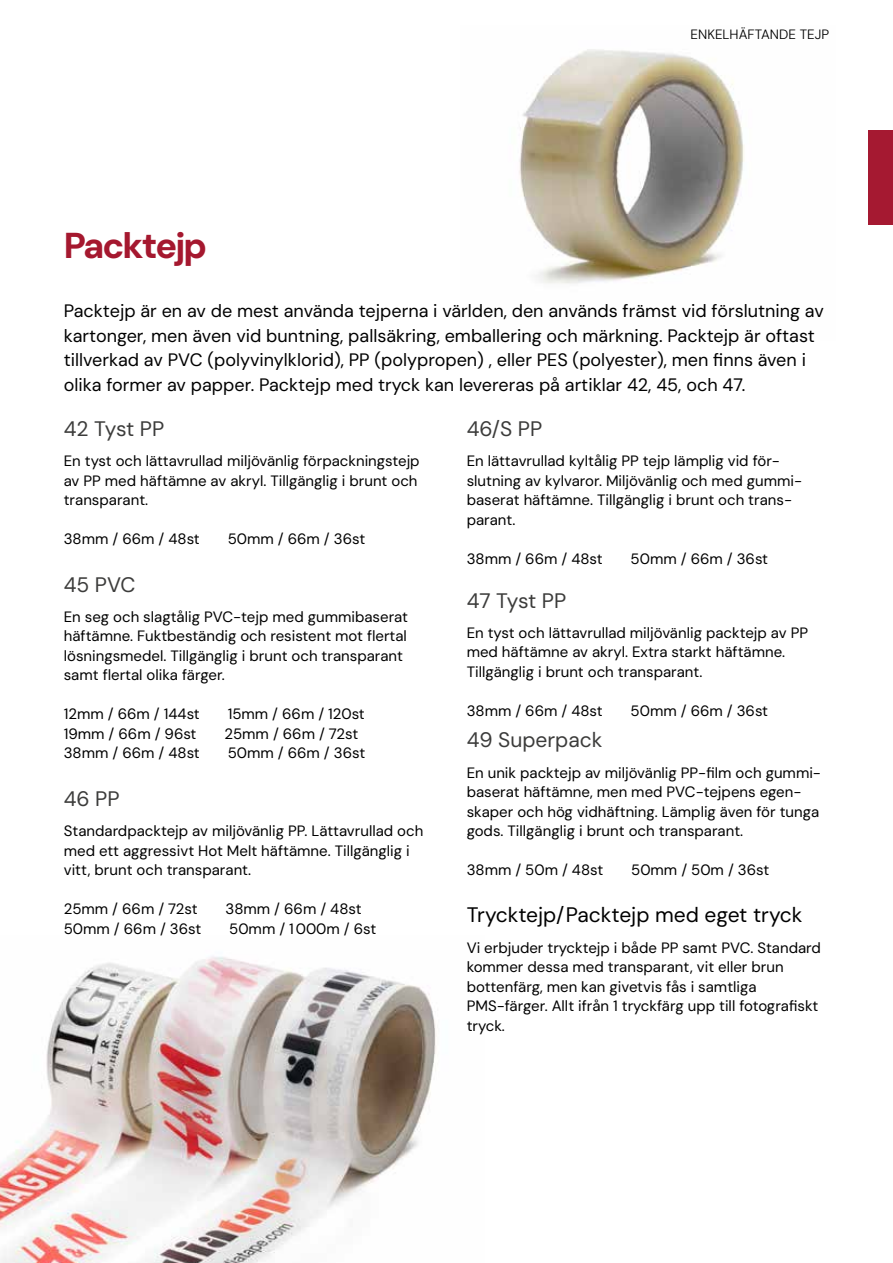
<style>
.page{position:relative;width:893px;height:1263px;background:#fff}
.page>*{position:absolute;margin:0;border:0;box-sizing:border-box;transform-origin:0 0}
.t1{font:800 36px "DM Sans";letter-spacing:-.05em;color:#a5182f}
.t2{font:21px "DM Sans";color:#3c3c3b}
.t3{font:21px "DM Sans";color:#000}
.t4{font:18px/24.6px "DM Sans";color:#000}
.t5{font:15px/19.5px "DM Sans";color:#000}
.t6{font:300 13.5px "DM Sans";color:#000}
</style>
<div class="page">
<img style="left:0;top:956px;width:436px;height:307px">
<img style="left:519px;top:49px;width:225px;height:235px">
<div style="left:868px;top:130px;width:25px;height:94px;background:#a51931"></div>
<h1 class="t1" style="left:64px;top:223px;width:145px">Packtejp</h1>
<p class="t6" style="left:691px;top:26px;width:140px">ENKELHÄFTANDE TEJP</p>
<p class="t4" style="left:64px;top:299px;width:762px">Packtejp är en av de mest använda tejperna i världen, den används främst vid förslutning av kartonger, men även vid buntning, pallsäkring, emballering och märkning. Packtejp är oftast tillverkad av PVC (polyvinylklorid), PP (polypropen) , eller PES (polyester), men finns även i olika former av papper. Packtejp med tryck kan levereras på artiklar 42, 45, och 47.</p>
<h2 class="t2" style="left:64px;top:416px;width:102px">42 Tyst PP</h2>
<p class="t5" style="left:64px;top:451px;width:357px">En tyst och lättavrullad miljövänlig förpackningstejp av PP med häftämne av akryl. Tillgänglig i brunt och transparant.</p>
<p class="t5" style="left:64px;top:529px;width:138px">38mm / 66m / 48st</p>
<p class="t5" style="left:228px;top:529px;width:139px">50mm / 66m / 36st</p>
<h2 class="t2" style="left:64px;top:571px;width:73px">45 PVC</h2>
<p class="t5" style="left:64px;top:607px;width:346px">En seg och slagtålig PVC-tejp med gummibaserat häftämne. Fuktbeständig och resistent mot flertal lösningsmedel. Tillgänglig i brunt och transparant samt flertal olika färger.</p>
<p class="t5" style="left:64px;top:704px;width:137px">12mm / 66m / 144st</p>
<p class="t5" style="left:228px;top:704px;width:139px">15mm / 66m / 120st</p>
<p class="t5" style="left:64px;top:724px;width:134px">19mm / 66m / 96st</p>
<p class="t5" style="left:224px;top:724px;width:135px">25mm / 66m / 72st</p>
<p class="t5" style="left:64px;top:743px;width:138px">38mm / 66m / 48st</p>
<p class="t5" style="left:228px;top:743px;width:139px">50mm / 66m / 36st</p>
<h2 class="t2" style="left:64px;top:785px;width:57px">46 PP</h2>
<p class="t5" style="left:64px;top:821px;width:361px">Standardpacktejp av miljövänlig PP. Lättavrullad och med ett aggressivt Hot Melt häftämne. Tillgänglig i vitt, brunt och transparant.</p>
<p class="t5" style="left:64px;top:899px;width:135px">25mm / 66m / 72st</p>
<p class="t5" style="left:226px;top:899px;width:138px">38mm / 66m / 48st</p>
<p class="t5" style="left:64px;top:918px;width:139px">50mm / 66m / 36st</p>
<p class="t5" style="left:229px;top:918px;width:149px">50mm / 1000m / 6st</p>
<h2 class="t2" style="left:467px;top:416px;width:77px">46/S PP</h2>
<p class="t5" style="left:467px;top:451px;width:337px">En lättavrullad kyltålig PP tejp lämplig vid för&shy;slutning av kylvaror. Miljövänlig och med gummi&shy;baserat häftämne. Tillgänglig i brunt och trans&shy;parant.</p>
<p class="t5" style="left:467px;top:549px;width:138px">38mm / 66m / 48st</p>
<p class="t5" style="left:631px;top:549px;width:139px">50mm / 66m / 36st</p>
<h2 class="t2" style="left:467px;top:587px;width:101px">47 Tyst PP</h2>
<p class="t5" style="left:467px;top:623px;width:343px">En tyst och lättavrullad miljövänlig packtejp av PP med häftämne av akryl. Extra starkt häftämne.<br>Tillgänglig i brunt och transparant.</p>
<p class="t5" style="left:467px;top:701px;width:138px">38mm / 66m / 48st</p>
<p class="t5" style="left:631px;top:701px;width:139px">50mm / 66m / 36st</p>
<h2 class="t2" style="left:467px;top:727px;width:137px">49 Superpack</h2>
<p class="t5" style="left:467px;top:762px;width:356px">En unik packtejp av miljövänlig PP-film och gummi&shy;baserat häftämne, men med PVC-tejpens egen&shy;skaper och hög vidhäftning. Lämplig även för tunga gods. Tillgänglig i brunt och transparant.</p>
<p class="t5" style="left:467px;top:860px;width:138px">38mm / 50m / 48st</p>
<p class="t5" style="left:631px;top:860px;width:140px">50mm / 50m / 36st</p>
<h2 class="t3" style="left:467px;top:902px;width:337px">Trycktejp/Packtejp med eget tryck</h2>
<p class="t5" style="left:467px;top:937px;width:356px">Vi erbjuder trycktejp i både PP samt PVC. Standard kommer dessa med transparant, vit eller brun bottenfärg, men kan givetvis fås i samtliga PMS-färger. Allt ifrån 1 tryckfärg upp till fotografiskt tryck.</p>
</div>
